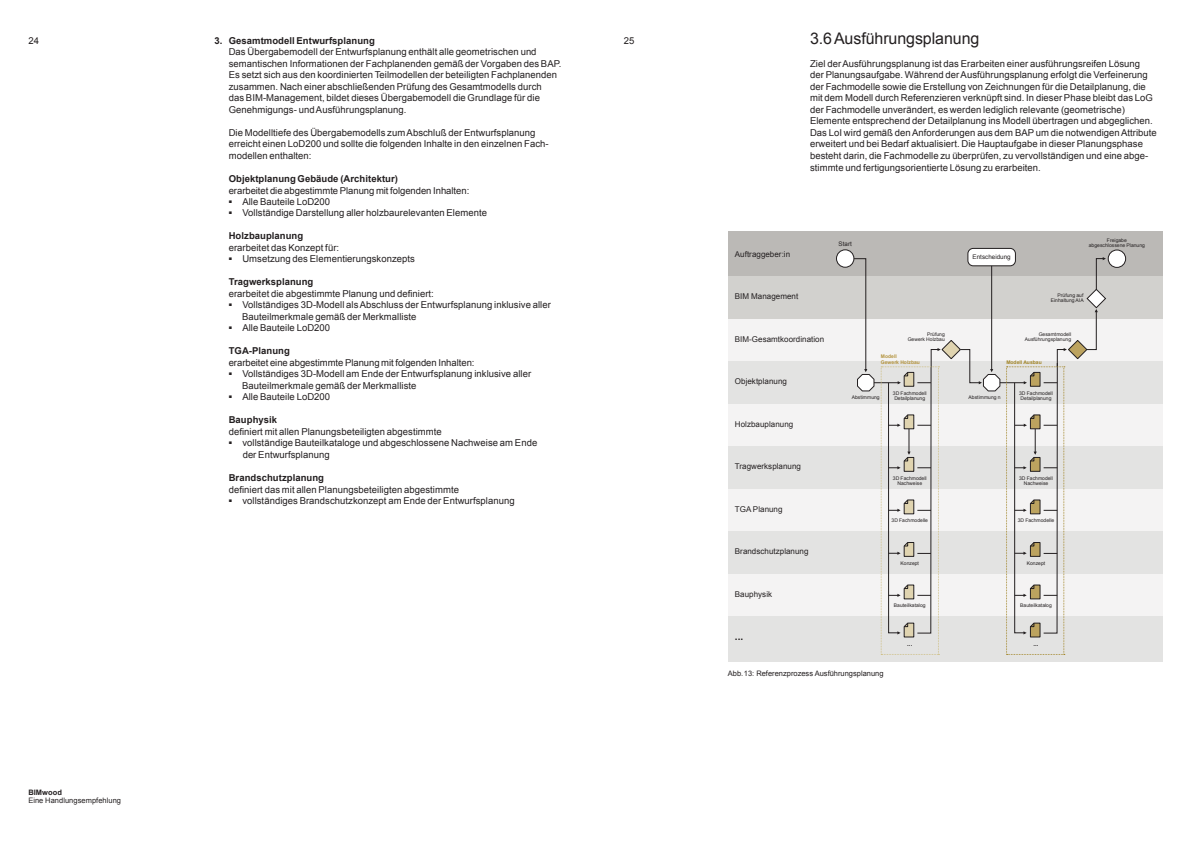
<style>
.page{position:relative;width:1191px;height:842px;background:#fff}
.page>*{position:absolute;margin:0;border:0;box-sizing:border-box;transform-origin:0 0}
.t1{font:16px "Arial";letter-spacing:-.005em;color:#231f20}
.t2{font:700 10px "Arial";color:#231f20}
.t3{font:9.5px/11.5px "Arial";letter-spacing:.005em;color:#231f20}
.t4{font:700 9.5px "Arial";letter-spacing:.005em;color:#231f20}
.t5{font:8px "Arial";letter-spacing:.005em;color:#231f20}
.t6{font:7.5px "Arial";color:#231f20}
.t7{font:700 7.5px "Arial";letter-spacing:.005em;color:#231f20}
.t8{font:6.2px "Arial";letter-spacing:.005em;color:#231f20}
.t9{font:700 6px "Arial";color:#231f20}
.t10{font:5px/5.5px "Arial";letter-spacing:.005em;color:#231f20;text-align:center}
.t11{font:700 5px/5.6px "Arial";letter-spacing:.005em;color:#b4943f}
.t12{font:700 5px "Arial";letter-spacing:.005em;color:#a18425}
</style>
<div class="page">
<div style="left:728px;top:231px;width:434px;height:45px;background:#bbb9b6"></div>
<div style="left:728px;top:276px;width:434px;height:43px;background:#d2d1ce"></div>
<div style="left:728px;top:319px;width:434px;height:42px;background:#f4f3f3"></div>
<div style="left:728px;top:404px;width:434px;height:42px;background:#f4f3f3"></div>
<div style="left:728px;top:489px;width:434px;height:42px;background:#f4f3f3"></div>
<div style="left:728px;top:574px;width:434px;height:43px;background:#f4f3f3"></div>
<div style="left:728px;top:361px;width:434px;height:43px;background:#e3e3e2"></div>
<div style="left:728px;top:446px;width:434px;height:43px;background:#e3e3e2"></div>
<div style="left:728px;top:531px;width:434px;height:43px;background:#e3e3e2"></div>
<div style="left:728px;top:617px;width:434px;height:45px;background:#e3e3e2"></div>
<div style="left:1108px;top:250px;width:17px;height:17px;background:#fff;border-radius:50%"></div>
<div style="left:1108px;top:250px;width:17px;height:18px;border:1px solid #231f20;border-radius:50%"></div>
<div style="left:836px;top:250px;width:18px;height:17px;background:#fff;border-radius:50%"></div>
<div style="left:836px;top:250px;width:18px;height:17px;border:1px solid #231f20;border-radius:50%"></div>
<div style="left:968px;top:248px;width:47px;height:18px;background:#fff;border-radius:5px"></div>
<div style="left:967px;top:248px;width:48px;height:18px;border:1px solid #231f20;border-radius:5px"></div>
<svg style="left:853px;top:257px;width:253px;height:398px"></svg>
<p class="t3" style="left:28px;top:35px;width:12px">24</p>
<p class="t4" style="left:214px;top:34px;width:162px">3. Gesamtmodell Entwurfsplanung</p>
<p class="t3" style="left:624px;top:35px;width:12px">25</p>
<p class="t3" style="left:229px;top:46px;width:334px">Das Übergabemodell der Entwurfsplanung enthält alle geometrischen und semantischen Informationen der Fachplanenden gemäß der Vorgaben des BAP.<br>Es setzt sich aus den koordinierten Teilmodellen der beteiligten Fachplanenden zusammen. Nach einer abschließenden Prüfung des Gesamtmodells durch<br>das BIM-Management, bildet dieses Übergabemodell die Grundlage für die Genehmigungs- und Ausführungsplanung.</p>
<p class="t3" style="left:229px;top:127px;width:321px">Die Modelltiefe des Übergabemodells zum Abschluß der Entwurfsplanung erreicht einen LoD200 und sollte die folgenden Inhalte in den einzelnen Fach&shy;modellen enthalten:</p>
<p class="t4" style="left:229px;top:172px;width:171px">Objektplanung Gebäude (Architektur)</p>
<p class="t3" style="left:229px;top:184px;width:242px">erarbeitet die abgestimmte Planung mit folgenden Inhalten:</p>
<p class="t3" style="left:229px;top:196px;width:103px"><sup>■</sup> Alle Bauteile LoD200</p>
<p class="t3" style="left:229px;top:207px;width:260px"><sup>■</sup> Vollständige Darstellung aller holzbaurelevanten Elemente</p>
<p class="t4" style="left:229px;top:230px;width:76px">Holzbauplanung</p>
<p class="t3" style="left:229px;top:242px;width:112px">erarbeitet das Konzept für:</p>
<p class="t3" style="left:229px;top:253px;width:188px"><sup>■</sup> Umsetzung des Elementierungskonzepts</p>
<p class="t4" style="left:229px;top:276px;width:86px">Tragwerksplanung</p>
<p class="t3" style="left:229px;top:288px;width:207px">erarbeitet die abgestimmte Planung und definiert:</p>
<p class="t3" style="left:242px;top:299px;width:310px;text-indent:-13px"><sup>■</sup> Vollständiges 3D-Modell als Abschluss der Entwurfsplanung inklusive aller<br>Bauteilmerkmale gemäß der Merkmalliste</p>
<p class="t3" style="left:229px;top:322px;width:103px"><sup>■</sup> Alle Bauteile LoD200</p>
<p class="t4" style="left:229px;top:345px;width:63px">TGA-Planung</p>
<p class="t3" style="left:229px;top:357px;width:247px">erarbeitet eine abgestimmte Planung mit folgenden Inhalten:</p>
<p class="t3" style="left:242px;top:368px;width:290px;text-indent:-13px"><sup>■</sup> Vollständiges 3D-Modell am Ende der Entwurfsplanung inklusive aller<br>Bauteilmerkmale gemäß der Merkmalliste</p>
<p class="t3" style="left:229px;top:391px;width:103px"><sup>■</sup> Alle Bauteile LoD200</p>
<p class="t4" style="left:229px;top:414px;width:50px">Bauphysik</p>
<p class="t3" style="left:229px;top:426px;width:214px">definiert mit allen Planungsbeteiligten abgestimmte</p>
<p class="t3" style="left:243px;top:437px;width:296px;text-indent:-14px"><sup>■</sup> vollständige Bauteilkataloge und abgeschlossene Nachweise am Ende der Entwurfsplanung</p>
<p class="t4" style="left:229px;top:471px;width:97px">Brandschutzplanung</p>
<p class="t3" style="left:229px;top:483px;width:232px">definiert das mit allen Planungsbeteiligten abgestimmte</p>
<p class="t3" style="left:229px;top:495px;width:287px"><sup>■</sup> vollständiges Brandschutzkonzept am Ende der Entwurfsplanung</p>
<p class="t7" style="left:28px;top:787px;width:35px">BIMwood</p>
<p class="t6" style="left:28px;top:795px;width:94px">Eine Handlungsempfehlung</p>
<h1 class="t1" style="left:810px;top:28px;width:171px">3.6 Ausführungsplanung</h1>
<p class="t3" style="left:810px;top:58px;width:348px">Ziel der Ausführungsplanung ist das Erarbeiten einer ausführungsreifen Lösung<br>der Planungsaufgabe. Während der Ausführungsplanung erfolgt die Verfeinerung der Fachmodelle sowie die Erstellung von Zeichnungen für die Detailplanung, die mit dem Modell durch Referenzieren verknüpft sind. In dieser Phase bleibt das LoG der Fachmodelle unverändert, es werden lediglich relevante (geometrische)<br>Elemente entsprechend der Detailplanung ins Modell übertragen und abgeglichen.<br>Das LoI wird gemäß den Anforderungen aus dem BAP um die notwendigen Attribute erweitert und bei Bedarf aktualisiert. Die Hauptaufgabe in dieser Planungsphase besteht darin, die Fachmodelle zu überprüfen, zu vervollständigen und eine abge&shy;stimmte und fertigungsorientierte Lösung zu erarbeiten.</p>
<p class="t5" style="left:735px;top:249px;width:57px">Auftraggeber:in</p>
<p class="t5" style="left:735px;top:291px;width:65px">BIM Management</p>
<p class="t5" style="left:735px;top:334px;width:91px">BIM-Gesamtkoordination</p>
<p class="t5" style="left:735px;top:376px;width:54px">Objektplanung</p>
<p class="t5" style="left:735px;top:419px;width:60px">Holzbauplanung</p>
<p class="t5" style="left:735px;top:461px;width:68px">Tragwerksplanung</p>
<p class="t5" style="left:735px;top:504px;width:49px">TGA Planung</p>
<p class="t5" style="left:735px;top:546px;width:75px">Brandschutzplanung</p>
<p class="t5" style="left:735px;top:589px;width:39px">Bauphysik</p>
<p class="t2" style="left:735px;top:630px;width:10px">...</p>
<p class="t8" style="left:838px;top:240px;width:15px">Start</p>
<p class="t8" style="left:972px;top:253px;width:40px">Entscheidung</p>
<p class="t10" style="left:1088px;top:237px;width:58px">Freigabe abgeschlossene Planung</p>
<p class="t10" style="left:1050px;top:292px;width:34px;text-align:right">Prüfung auf<br>Einhaltung AIA</p>
<p class="t10" style="left:907px;top:331px;width:39px;text-align:right">Prüfung<br>Gewerk Holzbau</p>
<p class="t10" style="left:1025px;top:331px;width:48px;text-align:right">Gesamtmodell<br>Ausführungsplanung</p>
<p class="t11" style="left:881px;top:354px;width:41px">Modell<br>Gewerk Holzbau</p>
<p class="t12" style="left:1006px;top:359px;width:37px">Modell Ausbau</p>
<p class="t10" style="left:893px;top:390px;width:35px;text-align:left">3D Fachmodell<br>Detailplanung</p>
<p class="t10" style="left:1019px;top:390px;width:35px;text-align:left">3D Fachmodell<br>Detailplanung</p>
<p class="t10" style="left:851px;top:394px;width:30px">Abstimmung</p>
<p class="t10" style="left:968px;top:394px;width:34px">Abstimmung n</p>
<p class="t10" style="left:893px;top:475px;width:35px">3D Fachmodell<br>Nachweise</p>
<p class="t10" style="left:1019px;top:475px;width:35px">3D Fachmodell<br>Nachweise</p>
<p class="t10" style="left:891px;top:518px;width:38px">3D Fachmodelle</p>
<p class="t10" style="left:1017px;top:518px;width:38px">3D Fachmodelle</p>
<p class="t10" style="left:900px;top:560px;width:20px">Konzept</p>
<p class="t10" style="left:1026px;top:560px;width:20px">Konzept</p>
<p class="t10" style="left:894px;top:603px;width:33px">Bauteilkatalog</p>
<p class="t10" style="left:1020px;top:603px;width:33px">Bauteilkatalog</p>
<p class="t9" style="left:907px;top:640px;width:7px">...</p>
<p class="t9" style="left:1033px;top:640px;width:7px">...</p>
<p class="t6" style="left:728px;top:668px;width:157px">Abb. 13: Referenzprozess Ausführungsplanung</p>
</div>
